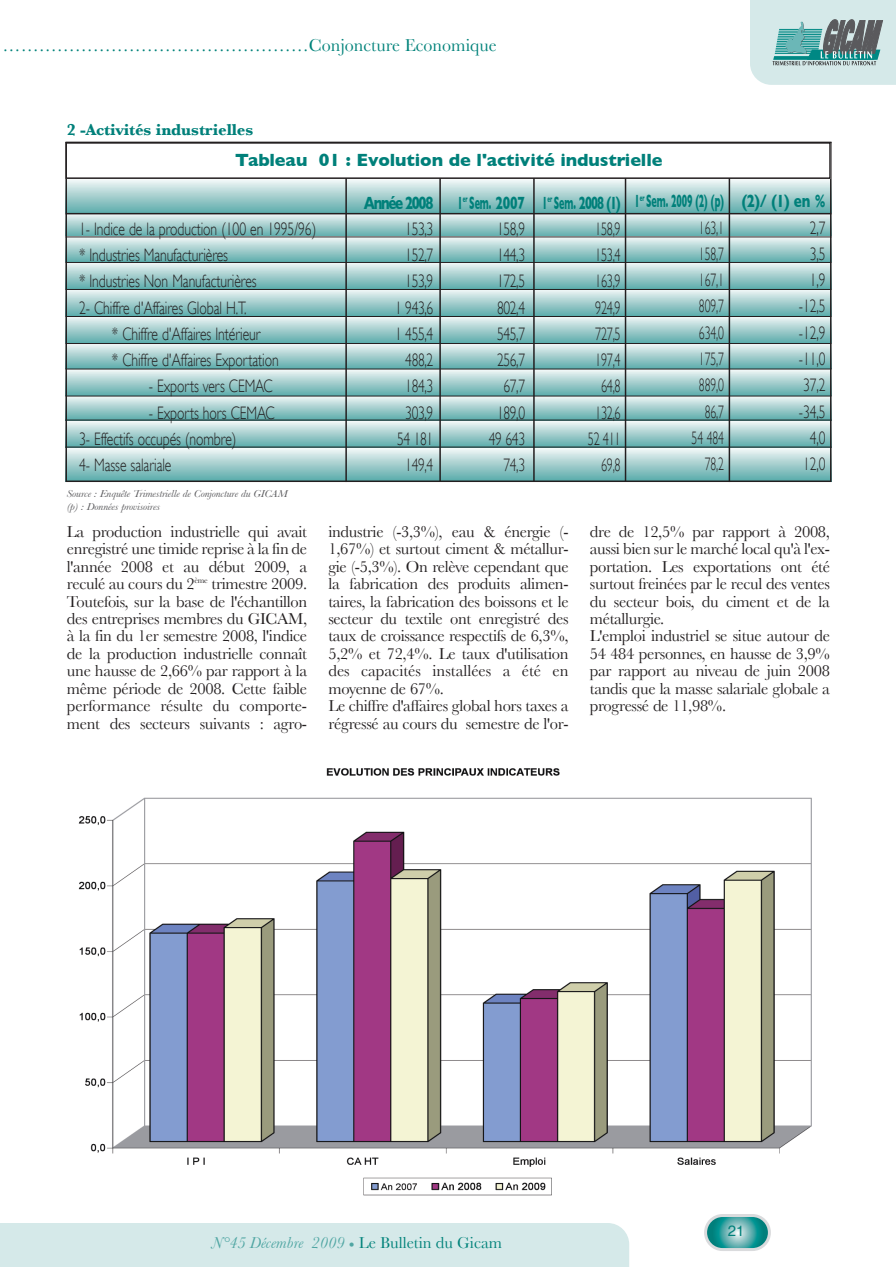
<style>
.page{position:relative;width:896px;height:1267px;background:#fff}
.page>*{position:absolute;margin:0;border:0;box-sizing:border-box;transform-origin:0 0}
.t1{font:300 18px/26.2px "Gill Sans";letter-spacing:-.005em;color:#231f20;scale:.76 1}
.t2{font:300 18px/26.2px "Gill Sans";letter-spacing:-.025em;color:#231f20;text-align:center;scale:.75 1}
.t3{font:300 18px/26.2px "Gill Sans";letter-spacing:-.005em;color:#231f20;text-align:right;scale:.65 1}
.t4{font:300 18px/26.2px "Gill Sans";letter-spacing:-.025em;color:#231f20;text-align:right;scale:.68 1}
.t5{font:700 18px "Gill Sans";letter-spacing:-.005em;color:#00807a}
.t6{font:300 18px/26.2px "Gill Sans";letter-spacing:-.005em;color:#231f20;text-align:right;scale:.75 1}
.t7{font:18px "Baskerville";color:#00827a}
.t8{font:700 18px "Gill Sans";letter-spacing:-.005em;color:#00807a;scale:.75 1}
.t9{font:700 18px "Gill Sans";letter-spacing:-.095em;color:#00807a;scale:.75 1}
.t10{font:16.5px/17.4px "Baskerville";letter-spacing:-.02em;color:#231f20}
.t11{font:16.5px "Baskerville";color:#00827a}
.t12{font:700 16.5px "Baskerville";letter-spacing:-.005em;color:#00807a}
.t13{font:15px "Helvetica";color:#00807a}
.t14{font:italic 10.5px/12.6px "Baskerville";letter-spacing:-.01em;color:#5a5a5d;scale:1.09 1}
.s1{font-weight:700;color:#00807a}
.s2{font-style:italic;color:#50a6a3}
.s3{color:#50a6a3}
</style>
<div class="page">
<svg style="left:705px;top:1215px;width:64px;height:34px;background:#4ba7a6"></svg>
<div style="left:703px;top:1213px;width:67px;height:37px;border:3px solid #dadbdd;border-radius:17px"></div>
<svg style="left:68px;top:179px;width:760px;height:34px;background:#a6cece"></svg>
<svg style="left:68px;top:214px;width:760px;height:22px;background:#a3cccb"></svg>
<div style="left:65px;top:237px;width:766px;height:26px;background:linear-gradient(to bottom,#eef4f4,#5dabaa)"></div>
<div style="left:65px;top:262px;width:766px;height:28px;background:linear-gradient(to bottom,#f0f5f5,#5caaaa)"></div>
<div style="left:65px;top:289px;width:766px;height:28px;background:linear-gradient(to bottom,#f1f5f5,#5cabaa)"></div>
<div style="left:65px;top:316px;width:766px;height:28px;background:linear-gradient(to bottom,#f1f5f5,#5cabab)"></div>
<div style="left:65px;top:343px;width:766px;height:26px;background:linear-gradient(to bottom,#f2f6f5,#61aead)"></div>
<svg style="left:68px;top:369px;width:760px;height:26px;background:#a4cccc"></svg>
<div style="left:65px;top:396px;width:766px;height:24px;background:linear-gradient(to bottom,#eef4f4,#63afae)"></div>
<div style="left:65px;top:421px;width:766px;height:26px;background:linear-gradient(to bottom,#eef4f4,#63aeae)"></div>
<svg style="left:68px;top:448px;width:760px;height:31px;background:#a9d1d1"></svg>
<div style="left:65px;top:142px;width:765px;height:37px;border:2px solid #231f20"></div>
<hr style="left:65px;top:213px;width:766px;height:1px;background:#231f20">
<hr style="left:65px;top:236px;width:766px;height:1px;background:#231f20">
<hr style="left:65px;top:262px;width:766px;height:1px;background:#231f20">
<hr style="left:65px;top:289px;width:766px;height:1px;background:#231f20">
<hr style="left:65px;top:316px;width:766px;height:1px;background:#231f20">
<hr style="left:65px;top:343px;width:766px;height:1px;background:#231f20">
<hr style="left:65px;top:368px;width:766px;height:1px;background:#231f20">
<hr style="left:65px;top:395px;width:766px;height:1px;background:#231f20">
<hr style="left:65px;top:419px;width:766px;height:1px;background:#231f20">
<hr style="left:65px;top:446px;width:766px;height:1px;background:#231f20">
<hr style="left:65px;top:142px;width:766px;height:1px;background:#231f20">
<hr style="left:345px;top:178px;width:2px;height:304px;background:#231f20">
<hr style="left:439px;top:178px;width:1px;height:303px;background:#231f20">
<hr style="left:624px;top:178px;width:2px;height:303px;background:#231f20">
<hr style="left:728px;top:178px;width:1px;height:304px;background:#231f20">
<hr style="left:533px;top:178px;width:1px;height:303px;background:#231f20">
<img style="left:78px;top:768px;width:734px;height:428px">
<svg style="left:750px;top:0;width:146px;height:85px;background:#afcbcb"></svg>
<div style="left:0;top:1223px;width:629px;height:44px;background:#d5e9e9"></div>
<p class="t7" style="left:3px;top:35px;width:495px">……………………………………………Conjoncture Economique</p>
<p class="t12" style="left:67px;top:120px;width:188px">2 -Activités industrielles</p>
<p class="t5" style="left:235px;top:149px;width:428px">Tableau 01 : Evolution de l'activité industrielle</p>
<p class="t9" style="left:364px;top:192px;width:94px">Année 2008</p>
<p class="t2" style="left:395px;top:216px;width:52px">153,3<br>152,7<br>153,9<br>1 943,6<br>1 455,4<br>488,2<br>184,3<br>303,9<br>54 181<br>149,4</p>
<p class="t2" style="left:457px;top:189px;width:91px;text-align:right"><span class="s1">1</span><sup>er</sup> <span class="s1">Sem. 2007<br></span>158,9<br>144,3<br>172,5<br>802,4<br>545,7<br>256,7<br>67,7<br>189,0<br>49 643<br>74,3</p>
<p class="t4" style="left:542px;top:189px;width:117px"><span class="s1">1</span><sup>er</sup> <span class="s1">Sem. 2008 (1)<br></span>158,9<br>153,4<br>163,9<br>924,9<br>727,5<br>197,4<br>64,8<br>132,6<br>52 411<br>69,8</p>
<p class="t3" style="left:634px;top:188px;width:139px"><span class="s1">1</span><sup>er</sup> <span class="s1">Sem. 2009 (2) (p)<br></span>163,1<br>158,7<br>167,1<br>809,7<br>634,0<br>175,7<br>889,0<br>86,7<br>54 484<br>78,2</p>
<p class="t8" style="left:741px;top:191px;width:113px">(2)/ (1) en %</p>
<p class="t6" style="left:798px;top:214px;width:37px">2,7<br>3,5<br>1,9 -12,5 -12,9 -11,0<br>37,2 -34,5<br>4,0<br>12,0</p>
<p class="t1" style="left:79px;top:216px;width:313px">1- Indice de la production (100 en 1995/96)</p>
<p class="t1" style="left:79px;top:242px;width:197px">* Industries Manufacturières</p>
<p class="t1" style="left:79px;top:268px;width:235px">* Industries Non Manufacturières</p>
<p class="t1" style="left:79px;top:294px;width:222px">2- Chiffre d'Affaires Global H.T.</p>
<p class="t1" style="left:112px;top:321px;width:197px">* Chiffre d'Affaires Intérieur</p>
<p class="t1" style="left:112px;top:347px;width:221px">* Chiffre d'Affaires Exportation</p>
<p class="t1" style="left:149px;top:373px;width:164px">- Exports vers CEMAC</p>
<p class="t1" style="left:79px;top:399px;width:259px;text-indent:70px">- Exports hors CEMAC<br>3- Effectifs occupés (nombre)<br>4- Masse salariale</p>
<p class="t14" style="left:67px;top:487px;width:204px">Source : Enquête Trimestrielle de Conjoncture du GICAM (p) : Données provisoires</p>
<p class="t10" style="left:67px;top:522px;width:241px;text-align:justify">La production industrielle qui avait enregistré une timide reprise à la fin de l'année 2008 et au début 2009, a reculé au cours du 2<sup>ème</sup> trimestre 2009.<br>Toutefois, sur la base de l'échantillon des entreprises membres du GICAM, à la fin du 1er semestre 2008, l'indice de la production industrielle connaît une hausse de 2,66% par rapport à la même période de 2008. Cette faible performance résulte du comporte&shy;ment des secteurs suivants : agro-</p>
<p class="t10" style="left:328px;top:522px;width:241px">industrie (-3,3%), eau &amp; énergie (- 1,67%) et surtout ciment &amp; métallur&shy;gie (-5,3%). On relève cependant que la fabrication des produits alimen&shy;taires, la fabrication des boissons et le secteur du textile ont enregistré des taux de croissance respectifs de 6,3%, 5,2% et 72,4%. Le taux d'utilisation des capacités installées a été en moyenne de 67%.<br>Le chiffre d'affaires global hors taxes a régressé au cours du semestre de l'or-</p>
<p class="t10" style="left:589px;top:522px;width:241px">dre de 12,5% par rapport à 2008, aussi bien sur le marché local qu'à l'ex&shy;portation. Les exportations ont été surtout freinées par le recul des ventes du secteur bois, du ciment et de la métallurgie.<br>L'emploi industriel se situe autour de<br>54 484 personnes, en hausse de 3,9% par rapport au niveau de juin 2008 tandis que la masse salariale globale a progressé de 11,98%.</p>
<p class="t11" style="left:212px;top:1232px;width:291px"><span class="s2">N°45 Décembre 2009</span> <span class="s3">•</span> Le Bulletin du Gicam</p>
<p class="t13" style="left:727px;top:1223px;width:18px">21</p>
</div>
